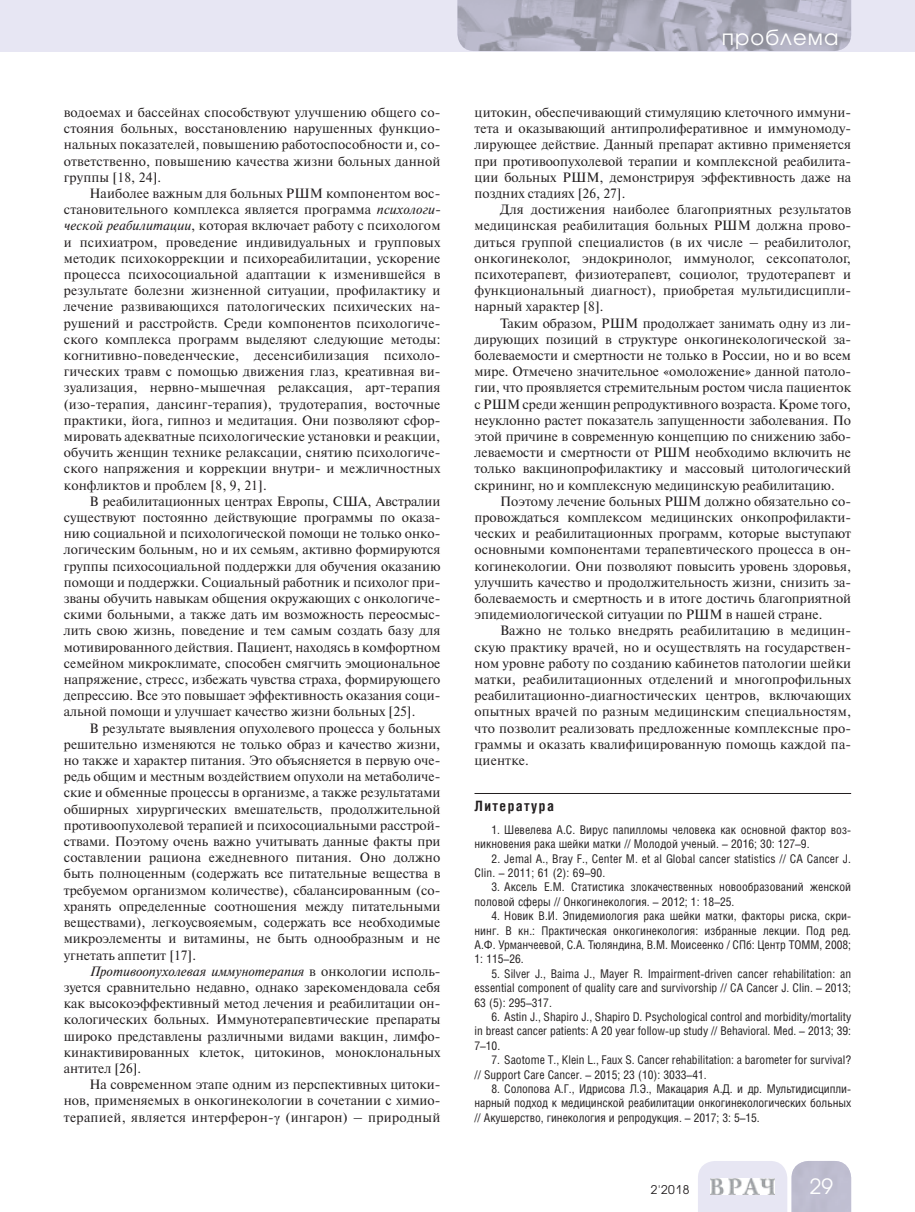
<style>
.page{position:relative;width:915px;height:1212px;background:#fff}
.page>*{position:absolute;margin:0;border:0;box-sizing:border-box;transform-origin:0 0}
.t1{font:21px "Avant Garde Gothic C";letter-spacing:.05em;color:#fff}
.t2{font:700 14.25px "Helios Cond";letter-spacing:.1em;color:#231f20}
.t3{font:13.5px/16.2px "Newton C";color:#231f20;text-align:justify}
.t4{font:12px/14.4px "Helios Cond";color:#231f20}
.t5{font:12px "Avant Garde Gothic C";color:#231f20}
.s1{font-style:italic}
.s2{font-family:"Times New Roman"}
</style>
<div class="page">
<div style="left:0;top:0;width:914px;height:51px;background:#e7e6f3"></div>
<svg style="left:698px;top:1161px;width:152px;height:51px;background:#d6d5e4"></svg>
<img style="left:710px;top:1178px;width:64px;height:16px">
<img style="left:457px;top:0;width:393px;height:51px">
<hr style="left:474px;top:793px;width:376px;height:1px;background:#231f20">
<p class="t3" style="left:64px;top:104px;width:378px">водоемах и бассейнах способствуют улучшению общего со&shy;стояния больных, восстановлению нарушенных функцио&shy;нальных показателей, повышению работоспособности и, со&shy;ответственно, повышению качества жизни больных данной группы [18, 24].</p>
<p class="t3" style="left:64px;top:185px;width:378px;text-indent:26px">Наиболее важным для больных РШМ компонентом вос&shy;становительного комплекса является программа <span class="s1">психологи&shy;ческой реабилитации</span>, которая включает работу с психологом и психиатром, проведение индивидуальных и групповых методик психокоррекции и психореабилитации, ускорение процесса психосоциальной адаптации к изменившейся в результате болезни жизненной ситуации, профилактику и лечение развивающихся патологических психических на&shy;рушений и расстройств. Среди компонентов психологиче&shy;ского комплекса программ выделяют следующие методы: когнитивно-поведенческие, десенсибилизация психоло&shy;гических травм с помощью движения глаз, креативная ви&shy;зуализация, нервно-мышечная релаксация, арт-терапия (изо-терапия, дансинг-терапия), трудотерапия, восточные практики, йога, гипноз и медитация. Они позволяют сфор&shy;мировать адекватные психологические установки и реакции, обучить женщин технике релаксации, снятию психологиче&shy;ского напряжения и коррекции внутри- и межличностных конфликтов и проблем [8, 9, 21].</p>
<p class="t3" style="left:64px;top:493px;width:378px;text-indent:26px">В реабилитационных центрах Европы, США, Австралии существуют постоянно действующие программы по оказа&shy;нию социальной и психологической помощи не только онко&shy;логическим больным, но и их семьям, активно формируются группы психосоциальной поддержки для обучения оказанию помощи и поддержки. Социальный работник и психолог при&shy;званы обучить навыкам общения окружающих с онкологиче&shy;скими больными, а также дать им возможность переосмыс&shy;лить свою жизнь, поведение и тем самым создать базу для мотивированного действия. Пациент, находясь в комфортном семейном микроклимате, способен смягчить эмоциональное напряжение, стресс, избежать чувства страха, формирующего депрессию. Все это повышает эффективность оказания соци&shy;альной помощи и улучшает качество жизни больных [25].</p>
<p class="t3" style="left:64px;top:720px;width:378px;text-indent:26px">В результате выявления опухолевого процесса у больных решительно изменяются не только образ и качество жизни, но также и характер питания. Это объясняется в первую оче&shy;редь общим и местным воздействием опухоли на метаболиче&shy;ские и обменные процессы в организме, а также результатами обширных хирургических вмешательств, продолжительной противоопухолевой терапией и психосоциальными расстрой&shy;ствами. Поэтому очень важно учитывать данные факты при составлении рациона ежедневного питания. Оно должно быть полноценным (содержать все питательные вещества в требуемом организмом количестве), сбалансированным (со&shy;хранять определенные соотношения между питательными веществами), легкоусвояемым, содержать все необходимые микроэлементы и витамины, не быть однообразным и не угнетать аппетит [17].</p>
<p class="t3" style="left:64px;top:963px;width:378px;text-indent:26px"><span class="s1">Противоопухолевая иммунотерапия</span> в онкологии исполь&shy;зуется сравнительно недавно, однако зарекомендовала себя как высокоэффективный метод лечения и реабилитации он&shy;кологических больных. Иммунотерапевтические препараты широко представлены различными видами вакцин, лимфо&shy;кинактивированных клеток, цитокинов, моноклональных антител [26].</p>
<p class="t3" style="left:64px;top:1076px;width:378px;text-indent:26px">На современном этапе одним из перспективных цитоки&shy;нов, применяемых в онкогинекологии в сочетании с химио&shy;терапией, является интерферон-<span class="s2">γ</span> (ингарон) – природный</p>
<h1 class="t1" style="left:721px;top:25px;width:118px">проблема</h1>
<p class="t3" style="left:474px;top:104px;width:378px">цитокин, обеспечивающий стимуляцию клеточного иммуни&shy;тета и оказывающий антипролиферативное и иммуномоду&shy;лирующее действие. Данный препарат активно применяется при противоопухолевой терапии и комплексной реабилита&shy;ции больных РШМ, демонстрируя эффективность даже на поздних стадиях [26, 27].</p>
<p class="t3" style="left:474px;top:201px;width:378px;text-indent:26px">Для достижения наиболее благоприятных результатов медицинская реабилитация больных РШМ должна прово&shy;диться группой специалистов (в их числе – реабилитолог, онкогинеколог, эндокринолог, иммунолог, сексопатолог, психотерапевт, физиотерапевт, социолог, трудотерапевт и функциональный диагност), приобретая мультидисципли&shy;нарный характер [8].</p>
<p class="t3" style="left:474px;top:315px;width:378px;text-indent:26px">Таким образом, РШМ продолжает занимать одну из ли&shy;дирующих позиций в структуре онкогинекологической за&shy;болеваемости и смертности не только в России, но и во всем мире. Отмечено значительное «омоложение» данной патоло&shy;гии, что проявляется стремительным ростом числа пациенток с РШМ среди женщин репродуктивного возраста. Кроме того, неуклонно растет показатель запущенности заболевания. По этой причине в современную концепцию по снижению забо&shy;леваемости и смертности от РШМ необходимо включить не только вакцинопрофилактику и массовый цитологический скрининг, но и комплексную медицинскую реабилитацию.</p>
<p class="t3" style="left:474px;top:493px;width:378px;text-indent:26px">Поэтому лечение больных РШМ должно обязательно со&shy;провождаться комплексом медицинских онкопрофилакти&shy;ческих и реабилитационных программ, которые выступают основными компонентами терапевтического процесса в он&shy;когинекологии. Они позволяют повысить уровень здоровья, улучшить качество и продолжительность жизни, снизить за&shy;болеваемость и смертность и в итоге достичь благоприятной эпидемиологической ситуации по РШМ в нашей стране.</p>
<p class="t3" style="left:474px;top:623px;width:378px;text-indent:26px">Важно не только внедрять реабилитацию в медицин&shy;скую практику врачей, но и осуществлять на государствен&shy;ном уровне работу по созданию кабинетов патологии шейки матки, реабилитационных отделений и многопрофильных реабилитационно-диагностических центров, включающих опытных врачей по разным медицинским специальностям, что позволит реализовать предложенные комплексные про&shy;граммы и оказать квалифицированную помощь каждой па&shy;циентке.</p>
<p class="t2" style="left:474px;top:797px;width:81px">Литература</p>
<p class="t4" style="left:474px;top:822px;width:378px;text-indent:17px">1. Шевелева А.С. Вирус папилломы человека как основной фактор воз&shy;никновения рака шейки матки // Молодой ученый. – 2016; 30: 127–9.</p>
<p class="t4" style="left:474px;top:851px;width:378px;text-indent:17px">2. Jemal A., Bray F., Center M. et al Global cancer statistics // CA Cancer J.<br>Clin. – 2011; 61 (2): 69–90.</p>
<p class="t4" style="left:474px;top:880px;width:378px;text-indent:17px">3. Аксель Е.М. Статистика злокачественных новообразований женской половой сферы // Онкогинекология. – 2012; 1: 18–25.</p>
<p class="t4" style="left:474px;top:908px;width:378px;text-align:justify;text-indent:17px">4. Новик В.И. Эпидемиология рака шейки матки, факторы риска, скри&shy;нинг. В кн.: Практическая онкогинекология: избранные лекции. Под ред.<br>А.Ф. Урманчеевой, С.А. Тюляндина, В.М. Моисеенко / СПб: Центр ТОММ, 2008; 1: 115–26.</p>
<p class="t4" style="left:474px;top:966px;width:378px;text-align:justify;text-indent:17px">5. Silver J., Baima J., Mayer R. Impairment-driven cancer rehabilitation: an essential component of quality care and survivorship // CA Cancer J. Clin. – 2013; 63 (5): 295–317.</p>
<p class="t4" style="left:474px;top:1009px;width:378px;text-align:justify;text-indent:17px">6. Astin J., Shapiro J., Shapiro D. Psychological control and morbidity/mortality in breast cancer patients: A 20 year follow-up study // Behavioral. Med. – 2013; 39:<br>7–10.</p>
<p class="t4" style="left:474px;top:1052px;width:378px;text-indent:17px">7. Saotome T., Klein L., Faux S. Cancer rehabilitation: a barometer for survival? // Support Care Cancer. – 2015; 23 (10): 3033–41.</p>
<p class="t4" style="left:474px;top:1081px;width:378px;text-align:justify;text-indent:17px">8. Солопова А.Г., Идрисова Л.Э., Макацария А.Д. и др. Мультидисципли&shy;нарный подход к медицинской реабилитации онкогинекологических больных // Акушерство, гинекология и репродукция. – 2017; 3: 5–15.</p>
<p class="t5" style="left:650px;top:1182px;width:40px">2'2018</p>
<h1 class="t1" style="left:809px;top:1174px;width:25px">29</h1>
</div>
